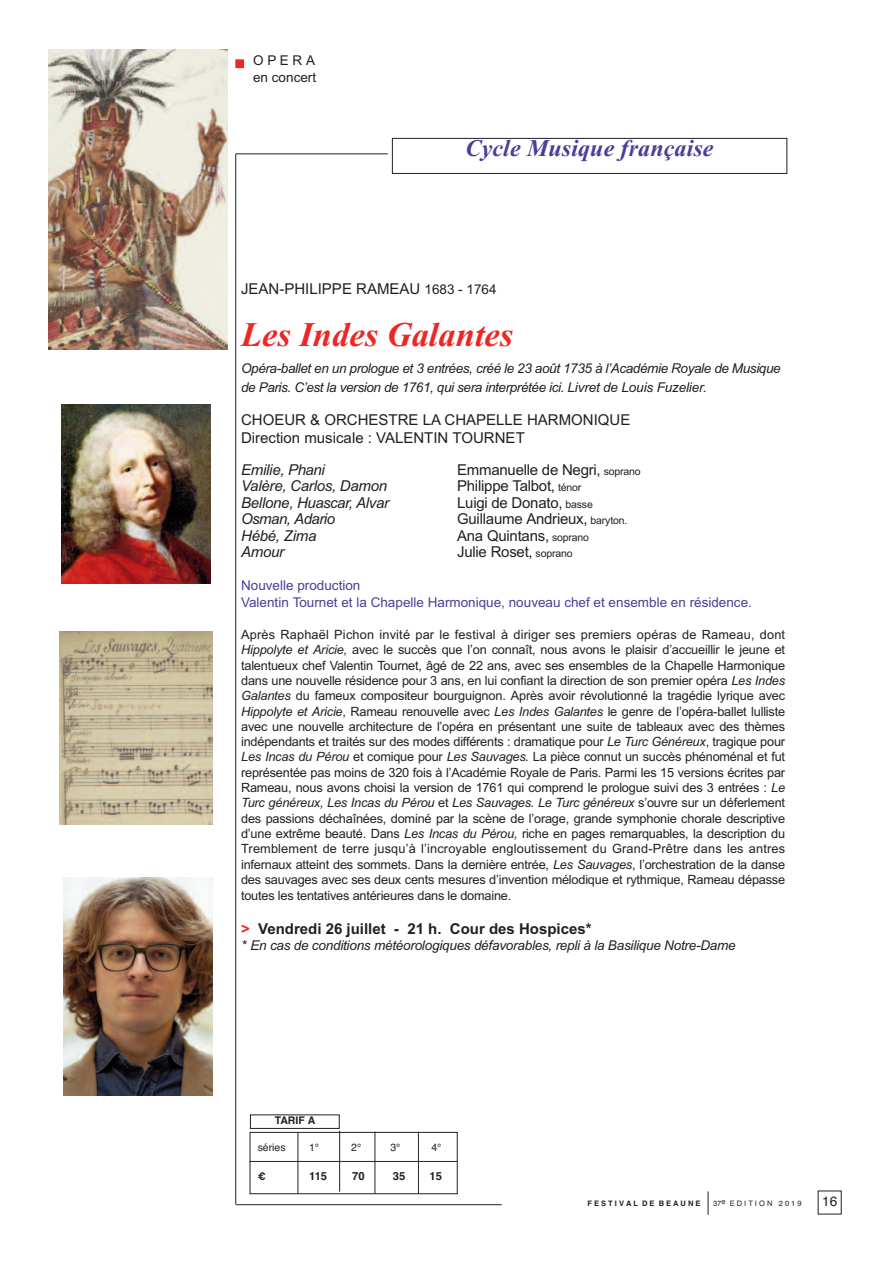
<style>
.page{position:relative;width:893px;height:1263px;background:#fff}
.page>*{position:absolute;margin:0;border:0;box-sizing:border-box;transform-origin:0 0}
.t1{font:italic 700 34.5px "Times New Roman";color:#ed2724}
.t2{font:italic 700 24px "Times New Roman";letter-spacing:.005em;color:#4e3c98}
.t3{font:15px/18px "Arial";color:#231f20}
.t4{font:italic 15px "Arial";letter-spacing:-.015em;color:#231f20}
.t5{font:700 15px "Arial";color:#231f20}
.t6{font:italic 15px "Arial";letter-spacing:-.035em;color:#231f20}
.t7{font:italic 13.5px/19.5px "Arial";letter-spacing:-.03em;color:#231f20}
.t8{font:13.5px/16.5px "Arial";color:#4e3c98}
.t9{font:13.5px/17px "Arial";color:#231f20}
.t10{font:13.5px "Helvetica";color:#231f20}
.t11{font:12.75px/15.3px "Arial";letter-spacing:-.015em;color:#231f20;text-align:justify}
.t12{font:700 11.25px "Helvetica";color:#231f20}
.t13{font:10.5px "Helvetica";color:#231f20}
.t14{font:700 10.5px "Helvetica";color:#231f20}
.t15{font:700 7.5px "Helvetica";letter-spacing:.28em;color:#231f20}
.t16{font:7.5px "Helvetica";letter-spacing:.28em;color:#231f20}
.s1{font-size:13.5px}
.s2{font-size:10.5px}
.s3{font-style:italic}
.s4{color:#ed2724}
</style>
<div class="page">
<hr style="left:236px;top:1204px;width:266px;height:1px;background:#231f20">
<div style="left:250px;top:1132px;width:208px;height:62px;border:1px solid #231f20"></div>
<hr style="left:249px;top:1161px;width:208px;height:1px;background:#231f20">
<hr style="left:298px;top:1132px;width:1px;height:62px;background:#231f20">
<hr style="left:375px;top:1132px;width:1px;height:62px;background:#231f20">
<hr style="left:418px;top:1132px;width:1px;height:62px;background:#231f20">
<hr style="left:339px;top:1131px;width:1px;height:60px;background:#231f20">
<div style="left:250px;top:1115px;width:89px;height:14px;border:1px solid #231f20"></div>
<img style="left:49px;top:50px;width:178px;height:300px">
<img style="left:60px;top:632px;width:152px;height:192px">
<img style="left:64px;top:877px;width:148px;height:219px">
<img style="left:62px;top:404px;width:149px;height:179px">
<div style="left:392px;top:138px;width:395px;height:36px;border:1px solid #231f20"></div>
<hr style="left:236px;top:154px;width:152px;height:1px;background:#231f20">
<hr style="left:235px;top:154px;width:1px;height:1050px;background:#231f20">
<div style="left:236px;top:60px;width:7px;height:7px;background:#ed2724"></div>
<div style="left:235px;top:59px;width:9px;height:9px;border:1px solid #ed2724"></div>
<svg style="left:708px;top:1191px;width:1px;height:24px"></svg>
<p class="t9" style="left:253px;top:52px;width:65px">OPERA en concert</p>
<h2 class="t2" style="left:466px;top:134px;width:249px">Cycle Musique française</h2>
<p class="t3" style="left:241px;top:280px;width:257px">JEAN-PHILIPPE RAMEAU <span class="s1">1683 - 1764</span></p>
<h1 class="t1" style="left:241px;top:314px;width:274px">Les Indes Galantes</h1>
<p class="t7" style="left:241px;top:358px;width:541px">Opéra-ballet en un prologue et 3 entrées, créé le 23 août 1735 à l’Académie Royale de Musique de Paris. C’est la version de 1761, qui sera interprétée ici. Livret de Louis Fuzelier.</p>
<p class="t3" style="left:241px;top:411px;width:391px">CHOEUR &amp; ORCHESTRE LA CHAPELLE HARMONIQUE<br>Direction musicale : VALENTIN TOURNET</p>
<p class="t4" style="left:241px;top:461px;width:85px">Emilie, Phani</p>
<p class="t3" style="left:457px;top:461px;width:185px">Emmanuelle de Negri, <span class="s2">soprano</span></p>
<p class="t4" style="left:241px;top:477px;width:148px">Valère, Carlos, Damon</p>
<p class="t3" style="left:457px;top:477px;width:126px">Philippe Talbot, <span class="s2">ténor</span></p>
<p class="t4" style="left:241px;top:494px;width:150px">Bellone, Huascar, Alvar</p>
<p class="t3" style="left:457px;top:494px;width:137px">Luigi de Donato, <span class="s2">basse</span></p>
<p class="t6" style="left:241px;top:510px;width:96px">Osman, Adario</p>
<p class="t3" style="left:457px;top:510px;width:172px">Guillaume Andrieux, <span class="s2">baryton.</span></p>
<p class="t4" style="left:241px;top:527px;width:77px">Hébé, Zima</p>
<p class="t3" style="left:457px;top:527px;width:133px">Ana Quintans, <span class="s2">soprano</span></p>
<p class="t4" style="left:241px;top:543px;width:45px">Amour</p>
<p class="t3" style="left:457px;top:543px;width:117px">Julie Roset, <span class="s2">soprano</span></p>
<p class="t8" style="left:241px;top:577px;width:512px">Nouvelle production<br>Valentin Tournet et la Chapelle Harmonique, nouveau chef et ensemble en résidence.</p>
<p class="t11" style="left:241px;top:627px;width:546px">Après Raphaël Pichon invité par le festival à diriger ses premiers opéras de Rameau, dont <span class="s3">Hippolyte et Aricie,</span> avec le succès que l’on connaît, nous avons le plaisir d’accueillir le jeune et talentueux chef Valentin Tournet, âgé de 22 ans, avec ses ensembles de la Chapelle Harmonique dans une nouvelle résidence pour 3 ans, en lui confiant la direction de son premier opéra <span class="s3">Les Indes Galantes</span> du fameux compositeur bourguignon. Après avoir révolutionné la tragédie lyrique avec <span class="s3">Hippolyte et Aricie</span>, Rameau renouvelle avec <span class="s3">Les Indes Galantes</span> le genre de l’opéra-ballet lulliste avec une nouvelle architecture de l’opéra en présentant une suite de tableaux avec des thèmes indépendants et traités sur des modes différents : dramatique pour <span class="s3">Le Turc Généreux</span>, tragique pour <span class="s3">Les Incas du Pérou</span> et comique pour <span class="s3">Les Sauvages.</span> La pièce connut un succès phénoménal et fut représentée pas moins de 320 fois à l’Académie Royale de Paris. Parmi les 15 versions écrites par Rameau, nous avons choisi la version de 1761 qui comprend le prologue suivi des 3 entrées : <span class="s3">Le Turc généreux, Les Incas du Pérou</span> et <span class="s3">Les Sauvages. Le Turc généreux</span> s’ouvre sur un déferlement des passions déchaînées, dominé par la scène de l’orage, grande symphonie chorale descriptive d’une extrême beauté. Dans <span class="s3">Les Incas du Pérou,</span> riche en pages remarquables, la description du Tremblement de terre jusqu’à l’incroyable engloutissement du Grand-Prêtre dans les antres infernaux atteint des sommets. Dans la dernière entrée, <span class="s3">Les Sauvages</span>, l’orchestration de la danse des sauvages avec ses deux cents mesures d’invention mélodique et rythmique, Rameau dépasse toutes les tentatives antérieures dans le domaine.</p>
<p class="t5" style="left:241px;top:919px;width:352px"><span class="s4">&gt;</span> Vendredi 26 juillet - 21 h. Cour des Hospices*</p>
<p class="t7" style="left:241px;top:936px;width:496px">* En cas de conditions météorologiques défavorables, repli à la Basilique Notre-Dame</p>
<p class="t14" style="left:275px;top:1115px;width:42px">TARIF A</p>
<p class="t13" style="left:258px;top:1141px;width:30px">séries</p>
<p class="t13" style="left:309px;top:1141px;width:12px">1°</p>
<p class="t13" style="left:351px;top:1141px;width:12px">2°</p>
<p class="t13" style="left:390px;top:1141px;width:12px">3°</p>
<p class="t13" style="left:431px;top:1141px;width:12px">4°</p>
<p class="t14" style="left:258px;top:1170px;width:9px">€</p>
<p class="t12" style="left:309px;top:1169px;width:20px">115</p>
<p class="t12" style="left:352px;top:1169px;width:14px">70</p>
<p class="t12" style="left:393px;top:1169px;width:14px">35</p>
<p class="t12" style="left:429px;top:1169px;width:14px">15</p>
<p class="t15" style="left:587px;top:1199px;width:115px">FESTIVAL DE BEAUNE</p>
<p class="t16" style="left:713px;top:1199px;width:90px">37e EDITION 2019</p>
<p class="t10" style="left:822px;top:1194px;width:17px">16</p>
</div>
